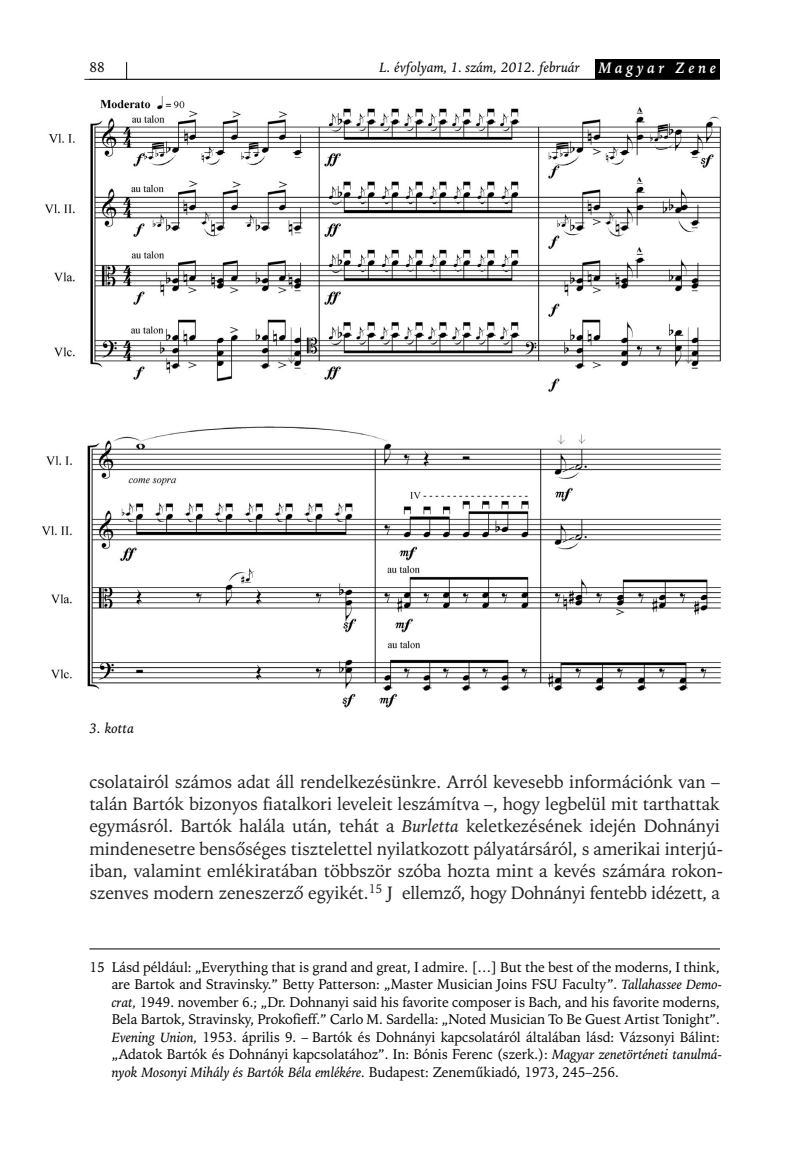
<style>
.page{position:relative;width:804px;height:1169px;background:#fff}
.page>*{position:absolute;margin:0;border:0;box-sizing:border-box;transform-origin:0 0}
.t1{font:17.85px/22.2px "Iowan Old Style";letter-spacing:-.005em;color:#231f20}
.t2{font:14px/17.5px "Iowan Old Style";letter-spacing:-.005em;color:#000;text-align:justify}
.t3{font:italic 14px "Iowan Old Style";color:#000}
.s1{font-weight:700;font-size:15.75px;color:#fff}
.s2{font-style:italic}
</style>
<div class="page">
<hr style="left:84px;top:79px;width:630px;height:1px;background:#231f20">
<hr style="left:89px;top:79px;width:630px;height:1px;background:#231f20">
<div style="left:595px;top:60px;width:124px;height:19px;background:#000"></div>
<svg style="left:126px;top:62px;width:1px;height:17px"></svg>
<hr style="left:89px;top:949px;width:630px;height:1px;background:#000">
<img style="left:41px;top:95px;width:680px;height:613px">
<p class="t2" style="left:89px;top:60px;width:17px">88</p>
<p class="t3" style="left:379px;top:62px;width:338px">L. évfolyam, 1. szám, 2012. február <span class="s1">M a g y a r Z e n e</span></p>
<p class="t3" style="left:89px;top:723px;width:46px">3. kotta</p>
<p class="t1" style="left:89px;top:772px;width:634px">csolatairól számos adat áll rendelkezésünkre. Arról kevesebb információnk van – talán Bartók bizonyos fiatalkori leveleit leszámítva –, hogy legbelül mit tarthattak egymásról. Bartók halála után, tehát a <span class="s2">Burletta</span> keletkezésének idején Dohnányi mindenesetre bensôséges tisztelettel nyilatkozott pályatársáról, s amerikai interjú&shy;iban, valamint emlékiratában többször szóba hozta mint a kevés számára rokon&shy;szenves modern zeneszerzô egyikét.<sup>15</sup> J ellemzô, hogy Dohnányi fentebb idézett, a</p>
<p class="t2" style="left:112px;top:959px;width:611px;text-indent:-22px">15 Lásd például: „Everything that is grand and great, I admire. […] But the best of the moderns, I think, are Bartok and Stravinsky.” Betty Patterson: „Master Musician Joins FSU Faculty”. <span class="s2">Tallahassee Demo&shy;crat,</span> 1949. november 6.; „Dr. Dohnanyi said his favorite composer is Bach, and his favorite moderns, Bela Bartok, Stravinsky, Prokofieff.” Carlo M. Sardella: „Noted Musician To Be Guest Artist Tonight”.<br><span class="s2">Evening Union,</span> 1953. április 9. – Bartók és Dohnányi kapcsolatáról általában lásd: Vázsonyi Bálint: „Adatok Bartók és Dohnányi kapcsolatához”. In: Bónis Ferenc (szerk.): <span class="s2">Magyar zenetörténeti tanulmá&shy;nyok Mosonyi Mihály és Bartók Béla emlékére.</span> Budapest: Zenemûkiadó, 1973, 245–256.</p>
</div>
